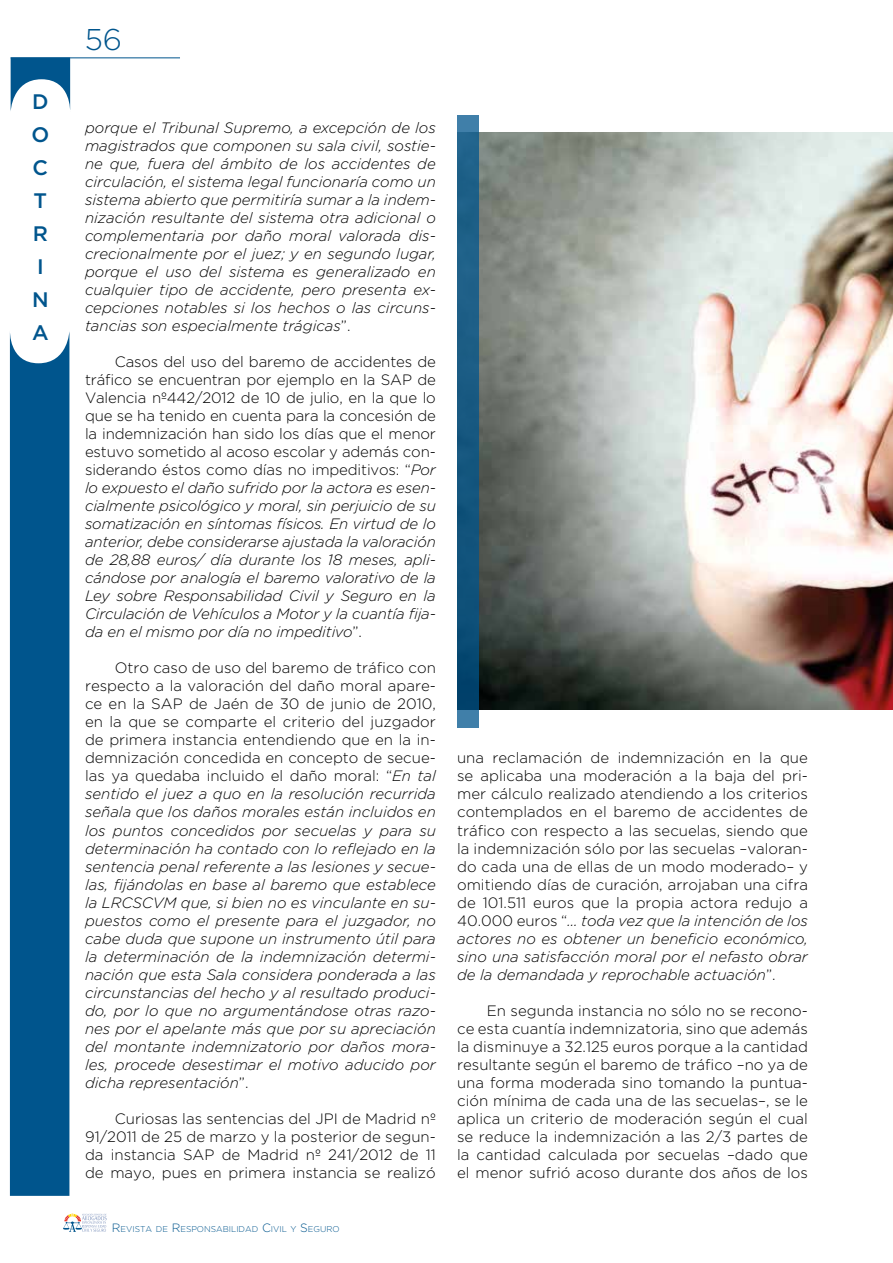
<style>
.page{position:relative;width:893px;height:1263px;background:#fff}
.page>*{position:absolute;margin:0;border:0;box-sizing:border-box;transform-origin:0 0}
.t1{font:300 30px "Gotham";color:#00558d}
.t2{font:500 21px/33px "Gotham";color:#00558d}
.t3{font:italic 300 15px/18px "Gotham";color:#000;text-align:justify}
.t4{font:300 15px/18px "Gotham";color:#000;text-align:justify}
.t5{font:300 8.4px "Gotham";color:#00558d}
.s1{font-style:normal}
.s2{font-size:12px}
.s3{font-style:italic}
</style>
<div class="page">
<hr style="left:11px;top:57px;width:169px;height:1px;background:#00558d">
<svg style="left:11px;top:57px;width:60px;height:53px"></svg>
<svg style="left:9px;top:332px;width:60px;height:864px;background:#3578a4"></svg>
<svg style="left:63px;top:1213px;width:44px;height:19px"></svg>
<img style="left:478px;top:133px;width:415px;height:576px">
<svg style="left:457px;top:115px;width:21px;height:612px;background:#175981"></svg>
<h2 class="t2" style="left:31px;top:85px;width:19px">D<br>O<br>C<br>T<br>R<br>I<br>N<br>A</h2>
<h1 class="t1" style="left:85px;top:24px;width:39px">56</h1>
<p class="t3" style="left:85px;top:119px;width:352px">porque el Tribunal Supremo, a excepción de los magistrados que componen su sala civil, sostie&shy;ne que, fuera del ámbito de los accidentes de circulación, el sistema legal funcionaría como un sistema abierto que permitiría sumar a la indem&shy;nización resultante del sistema otra adicional o complementaria por daño moral valorada dis&shy;crecionalmente por el juez; y en segundo lugar, porque el uso del sistema es generalizado en cualquier tipo de accidente, pero presenta ex&shy;cepciones notables si los hechos o las circuns&shy;tancias son especialmente trágicas<span class="s1">”.</span></p>
<p class="t3" style="left:85px;top:353px;width:352px;text-indent:30px"><span class="s1">Casos del uso del baremo de accidentes de tráfico se encuentran por ejemplo en la SAP de Valencia nº442/2012 de 10 de julio, en la que lo que se ha tenido en cuenta para la concesión de la indemnización han sido los días que el menor estuvo sometido al acoso escolar y además con&shy;siderando éstos como días no impeditivos: “</span>Por lo expuesto el daño sufrido por la actora es esen&shy;cialmente psicológico y moral, sin perjuicio de su somatización en síntomas físicos. En virtud de lo anterior, debe considerarse ajustada la valoración de 28,88 euros/ día durante los 18 meses, apli&shy;cándose por analogía el baremo valorativo de la Ley sobre Responsabilidad Civil y Seguro en la Circulación de Vehículos a Motor y la cuantía fija&shy;da en el mismo por día no impeditivo<span class="s1">”.</span></p>
<p class="t3" style="left:85px;top:659px;width:352px;text-indent:30px"><span class="s1">Otro caso de uso del baremo de tráfico con respecto a la valoración del daño moral apare&shy;ce en la SAP de Jaén de 30 de junio de 2010, en la que se comparte el criterio del juzgador de primera instancia entendiendo que en la in&shy;demnización concedida en concepto de secue&shy;las ya quedaba incluido el daño moral: “</span>En tal sentido el juez a quo en la resolución recurrida señala que los daños morales están incluidos en los puntos concedidos por secuelas y para su determinación ha contado con lo reflejado en la sentencia penal referente a las lesiones y secue&shy;las, fijándolas en base al baremo que establece la LRCSCVM que, si bien no es vinculante en su&shy;puestos como el presente para el juzgador, no cabe duda que supone un instrumento útil para la determinación de la indemnización determi&shy;nación que esta Sala considera ponderada a las circunstancias del hecho y al resultado produci&shy;do, por lo que no argumentándose otras razo&shy;nes por el apelante más que por su apreciación del montante indemnizatorio por daños mora&shy;les, procede desestimar el motivo aducido por dicha representación<span class="s1">”.</span></p>
<p class="t4" style="left:85px;top:1109px;width:352px;text-indent:30px">Curiosas las sentencias del JPI de Madrid nº 91/2011 de 25 de marzo y la posterior de segun&shy;da instancia SAP de Madrid nº 241/2012 de 11 de mayo, pues en primera instancia se realizó</p>
<p class="t5" style="left:112px;top:1224px;width:229px"><span class="s2">R</span>EVISTA DE <span class="s2">R</span>ESPONSABILIDAD <span class="s2">C</span>IVIL Y <span class="s2">S</span> EGURO</p>
<p class="t4" style="left:457px;top:749px;width:352px">una reclamación de indemnización en la que se aplicaba una moderación a la baja del pri&shy;mer cálculo realizado atendiendo a los criterios contemplados en el baremo de accidentes de tráfico con respecto a las secuelas, siendo que la indemnización sólo por las secuelas –valoran&shy;do cada una de ellas de un modo moderado– y omitiendo días de curación, arrojaban una cifra de 101.511 euros que la propia actora redujo a 40.000 euros “<span class="s3">… toda vez que la intención de los actores no es obtener un beneficio económico, sino una satisfacción moral por el nefasto obrar de la demandada y reprochable actuación</span>”.</p>
<p class="t4" style="left:457px;top:1001px;width:352px;text-indent:30px">En segunda instancia no sólo no se recono&shy;ce esta cuantía indemnizatoria, sino que además la disminuye a 32.125 euros porque a la cantidad resultante según el baremo de tráfico –no ya de una forma moderada sino tomando la puntua&shy;ción mínima de cada una de las secuelas–, se le aplica un criterio de moderación según el cual se reduce la indemnización a las 2/3 partes de la cantidad calculada por secuelas –dado que el menor sufrió acoso durante dos años de los</p>
</div>
